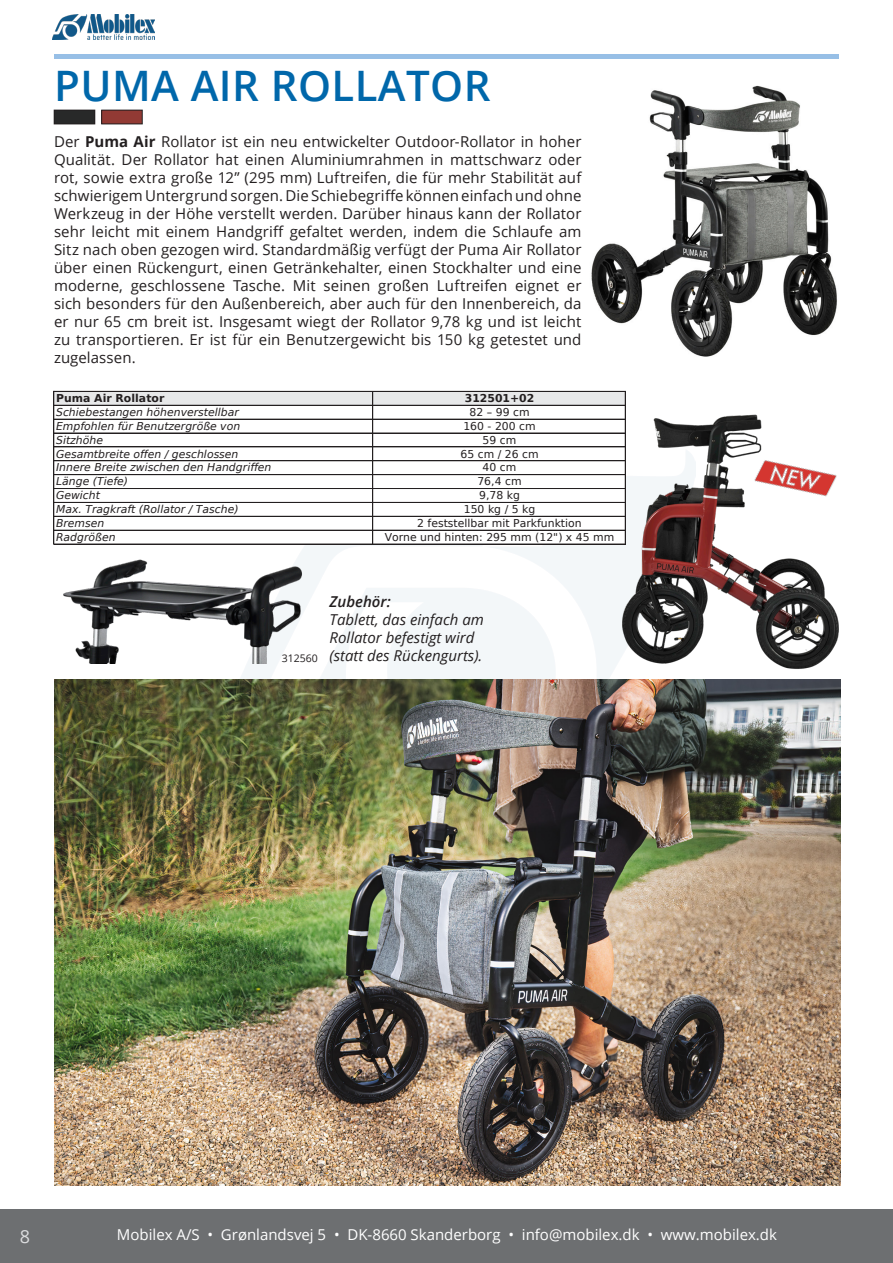
<style>
.page{position:relative;width:893px;height:1263px;background:#fff}
.page>*{position:absolute;margin:0;border:0;box-sizing:border-box;transform-origin:0 0}
.Header_1{font:600 42px "Open Sans";letter-spacing:.01em;color:#0067aa}
.t1{font:18px "Open Sans";color:#dcdddf}
.Text{font:15px/18px "Open Sans";letter-spacing:.005em;color:#231f20;text-align:justify}
.t2{font:15px "Open Sans";color:#fff}
.t3{font:italic 15px/18px "Open Sans";color:#231f20}
.t4{font:italic 600 15px "Open Sans";color:#231f20}
.t5{font:italic 10.8px "DejaVu Sans";color:#231f20}
.t6{font:10.8px "DejaVu Sans";color:#231f20}
.t7{font:700 10.8px "DejaVu Sans";color:#231f20}
.t8{font:10.5px "Open Sans";color:#231f20}
.s1{font-weight:700}
</style>
<div class="page">
<img style="left:197px;top:545px;width:498px;height:135px">
<img style="left:53px;top:15px;width:102px;height:24px">
<div style="left:0;top:1209px;width:893px;height:54px;background:#6d6f71"></div>
<div style="left:54px;top:110px;width:41px;height:14px;background:#282929"></div>
<img style="left:591px;top:85px;width:246px;height:272px">
<hr style="left:54px;top:54px;width:785px;height:4px;background:#97bfe6">
<img style="left:54px;top:680px;width:786px;height:505px">
<div style="left:102px;top:110px;width:40px;height:14px;background:#923a34"></div>
<div style="left:101px;top:110px;width:41px;height:14px;border:1px solid #231f20"></div>
<img style="left:612px;top:414px;width:227px;height:262px">
<img style="left:63px;top:558px;width:255px;height:105px">
<div style="left:54px;top:392px;width:571px;height:13px;background:#e7e8e9"></div>
<div style="left:54px;top:405px;width:571px;height:139px;background:#fff"></div>
<hr style="left:54px;top:391px;width:1px;height:153px;background:#231f20">
<hr style="left:372px;top:391px;width:1px;height:153px;background:#231f20">
<hr style="left:373px;top:391px;width:1px;height:153px;background:#231f20">
<hr style="left:625px;top:391px;width:1px;height:153px;background:#231f20">
<hr style="left:54px;top:391px;width:571px;height:1px;background:#231f20">
<hr style="left:54px;top:405px;width:571px;height:1px;background:#231f20">
<hr style="left:54px;top:419px;width:571px;height:1px;background:#231f20">
<hr style="left:54px;top:433px;width:571px;height:1px;background:#231f20">
<hr style="left:54px;top:447px;width:571px;height:1px;background:#231f20">
<hr style="left:54px;top:460px;width:571px;height:1px;background:#231f20">
<hr style="left:54px;top:461px;width:571px;height:1px;background:#231f20">
<hr style="left:54px;top:474px;width:571px;height:1px;background:#231f20">
<hr style="left:54px;top:475px;width:571px;height:1px;background:#231f20">
<hr style="left:54px;top:488px;width:571px;height:1px;background:#231f20">
<hr style="left:54px;top:502px;width:571px;height:1px;background:#231f20">
<hr style="left:54px;top:516px;width:571px;height:1px;background:#231f20">
<hr style="left:54px;top:530px;width:571px;height:1px;background:#231f20">
<hr style="left:54px;top:544px;width:571px;height:1px;background:#231f20">
<p class="Header_1" style="left:54px;top:57px;width:438px">PUMA AIR ROLLATOR</p>
<p class="Text" style="left:54px;top:132px;width:529px">Der <span class="s1">Puma Air</span> Rollator ist ein neu entwickelter Outdoor-Rollator in hoher Qualität. Der Rollator hat einen Aluminiumrahmen in mattschwarz oder rot, sowie extra große 12” (295 mm) Luftreifen, die für mehr Stabilität auf schwierigem Untergrund sorgen. Die Schiebegriffe können einfach und ohne Werkzeug in der Höhe verstellt werden. Darüber hinaus kann der Rollator sehr leicht mit einem Handgriff gefaltet werden, indem die Schlaufe am Sitz nach oben gezogen wird. Standardmäßig verfügt der Puma Air Rollator über einen Rückengurt, einen Getränkehalter, einen Stockhalter und eine moderne, geschlossene Tasche. Mit seinen großen Luftreifen eignet er sich besonders für den Außenbereich, aber auch für den Innenbereich, da er nur 65 cm breit ist. Insgesamt wiegt der Rollator 9,78 kg und ist leicht zu transportieren. Er ist für ein Benutzergewicht bis 150 kg getestet und zugelassen.</p>
<p class="t7" style="left:56px;top:389px;width:110px">Puma Air Rollator</p>
<p class="t7" style="left:465px;top:389px;width:71px">312501+02</p>
<p class="t5" style="left:56px;top:404px;width:184px">Schiebestangen höhenverstellbar</p>
<p class="t6" style="left:469px;top:403px;width:62px">82 – 99 cm</p>
<p class="t5" style="left:56px;top:418px;width:186px">Empfohlen für Benutzergröße von</p>
<p class="t6" style="left:463px;top:417px;width:74px">160 - 200 cm</p>
<p class="t5" style="left:56px;top:432px;width:49px">Sitzhöhe</p>
<p class="t6" style="left:483px;top:431px;width:35px">59 cm</p>
<p class="t5" style="left:56px;top:446px;width:184px">Gesamtbreite offen / geschlossen</p>
<p class="t6" style="left:460px;top:445px;width:80px">65 cm / 26 cm</p>
<p class="t5" style="left:56px;top:460px;width:217px">Innere Breite zwischen den Handgriffen</p>
<p class="t6" style="left:483px;top:459px;width:35px">40 cm</p>
<p class="t5" style="left:56px;top:474px;width:73px">Länge (Tiefe)</p>
<p class="t6" style="left:477px;top:473px;width:46px">76,4 cm</p>
<p class="t5" style="left:56px;top:488px;width:45px">Gewicht</p>
<p class="t6" style="left:479px;top:487px;width:42px">9,78 kg</p>
<p class="t5" style="left:56px;top:502px;width:184px">Max. Tragkraft (Rollator / Tasche)</p>
<p class="t6" style="left:464px;top:500px;width:73px">150 kg / 5 kg</p>
<p class="t5" style="left:56px;top:515px;width:50px">Bremsen</p>
<p class="t6" style="left:417px;top:514px;width:166px">2 feststellbar mit Parkfunktion</p>
<p class="t5" style="left:56px;top:529px;width:61px">Radgrößen</p>
<p class="t6" style="left:385px;top:528px;width:231px">Vorne und hinten: 295 mm (12") x 45 mm</p>
<p class="t8" style="left:282px;top:651px;width:38px">312560</p>
<p class="t4" style="left:330px;top:592px;width:63px">Zubehör:</p>
<p class="t3" style="left:330px;top:610px;width:156px">Tablett, das einfach am<br>Rollator befestigt wird (statt des Rückengurts).</p>
<p class="t1" style="left:20px;top:1224px;width:12px">8</p>
<p class="t2" style="left:117px;top:1225px;width:662px">Mobilex A/S • Grønlandsvej 5 • DK-8660 Skanderborg • info@mobilex.dk • www.mobilex.dk</p>
</div>
